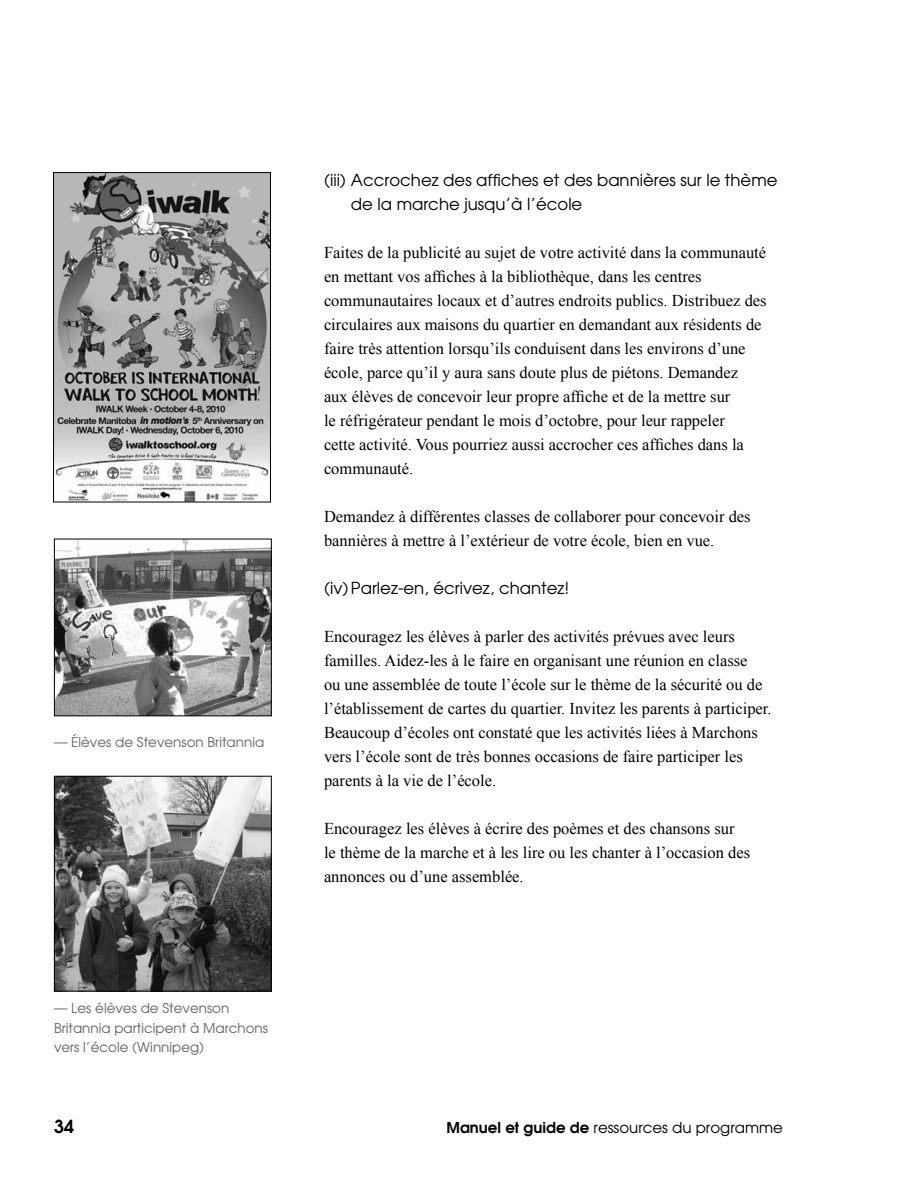
<style>
.page{position:relative;width:918px;height:1188px;background:#fff}
.page>*{position:absolute;margin:0;border:0;box-sizing:border-box;transform-origin:0 0}
.t1{font:600 18px "Avant Garde";color:#000}
.t2{font:16.5px/24px "Times New Roman";color:#000}
.t3{font:16.5px/24px "Avant Garde";color:#000}
.t4{font:15px "Avant Garde";color:#000}
.t5{font:13.5px/19.5px "Avant Garde";color:#636466}
.s1{font-weight:600}
</style>
<div class="page">
<img style="left:55px;top:174px;width:214px;height:326px">
<div style="left:53px;top:172px;width:218px;height:330px;border:1px solid #000"></div>
<img style="left:56px;top:778px;width:214px;height:212px">
<div style="left:54px;top:776px;width:218px;height:216px;border:1px solid #000"></div>
<img style="left:56px;top:541px;width:214px;height:173px">
<div style="left:54px;top:539px;width:218px;height:177px;border:1px solid #000"></div>
<p class="t5" style="left:54px;top:732px;width:212px">— Élèves de Stevenson Britannia</p>
<p class="t5" style="left:54px;top:998px;width:216px">— Les élèves de Stevenson<br>Britannia participent à Marchons vers l’école (Winnipeg)</p>
<p class="t3" style="left:351px;top:167px;width:428px;text-indent:-27px">(iii) Accrochez des affiches et des bannières sur le thème de la marche jusqu’à l’école</p>
<p class="t2" style="left:324px;top:240px;width:444px">Faites de la publicité au sujet de votre activité dans la communauté en mettant vos affiches à la bibliothèque, dans les centres communautaires locaux et d’autres endroits publics. Distribuez des circulaires aux maisons du quartier en demandant aux résidents de faire très attention lorsqu’ils conduisent dans les environs d’une école, parce qu’il y aura sans doute plus de piétons. Demandez<br>aux élèves de concevoir leur propre affiche et de la mettre sur<br>le réfrigérateur pendant le mois d’octobre, pour leur rappeler<br>cette activité. Vous pourriez aussi accrocher ces affiches dans la communauté.</p>
<p class="t2" style="left:324px;top:504px;width:428px">Demandez à différentes classes de collaborer pour concevoir des bannières à mettre à l’extérieur de votre école, bien en vue.</p>
<p class="t3" style="left:324px;top:575px;width:247px">(iv)Parlez-en, écrivez, chantez!</p>
<p class="t2" style="left:324px;top:624px;width:449px">Encouragez les élèves à parler des activités prévues avec leurs familles. Aidez-les à le faire en organisant une réunion en classe<br>ou une assemblée de toute l’école sur le thème de la sécurité ou de l’établissement de cartes du quartier. Invitez les parents à participer.<br>Beaucoup d’écoles ont constaté que les activités liées à Marchons vers l’école sont de très bonnes occasions de faire participer les parents à la vie de l’école.</p>
<p class="t2" style="left:324px;top:816px;width:428px">Encouragez les élèves à écrire des poèmes et des chansons sur le thème de la marche et à les lire ou les chanter à l’occasion des annonces ou d’une assemblée.</p>
<p class="t1" style="left:54px;top:1114px;width:22px">34</p>
<p class="t4" style="left:447px;top:1118px;width:338px"><span class="s1">Manuel et guide de</span> ressources du programme</p>
</div>
